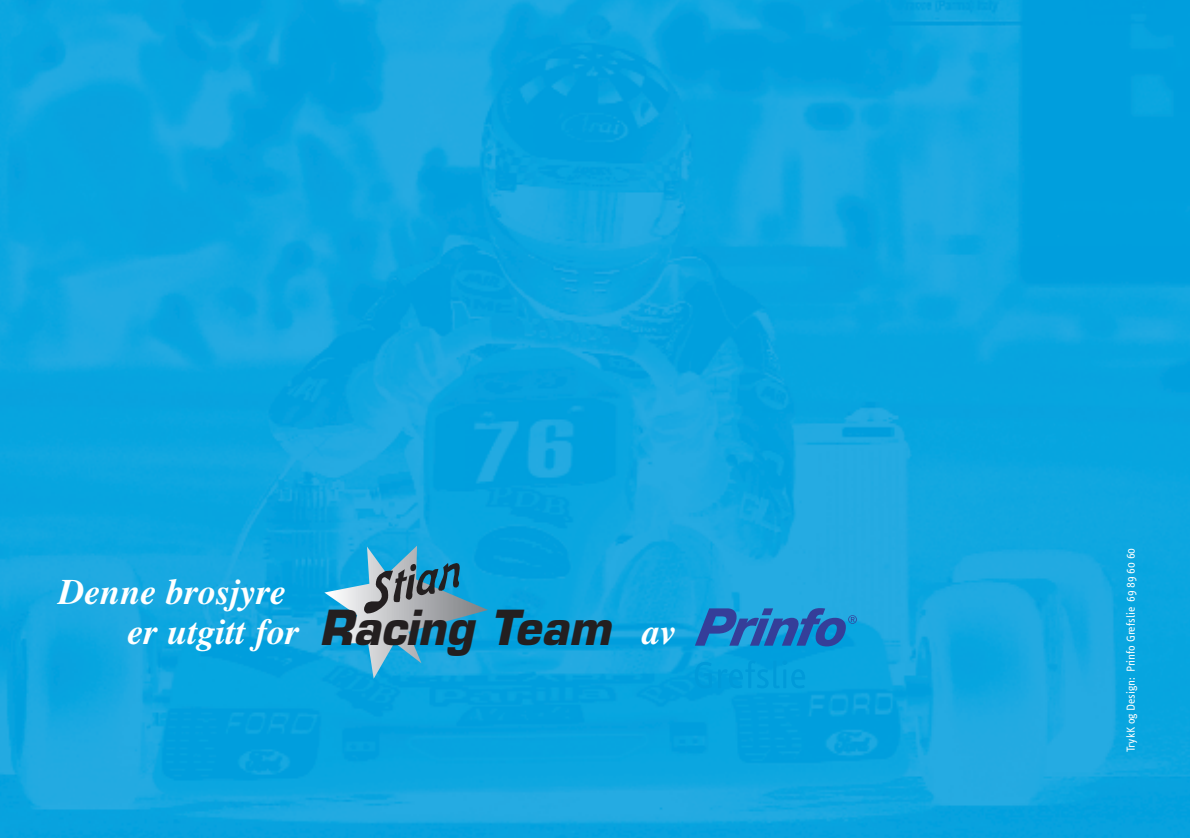
<style>
.page{position:relative;width:1190px;height:838px;background:#fff}
.page>*{position:absolute;margin:0;border:0;box-sizing:border-box;transform-origin:0 0}
.t1{font:italic 700 47.2px "Eurostile";color:#231f20}
.t2{font:italic 700 36px/40px "Times";color:#fff}
.t3{font:12px "Info Text";color:#fff}
.s1{font-family:"Times";font-size:36px;color:#fff}
</style>
<div class="page">
<img style="left:0;top:0;width:1190px;height:838px">
<svg style="left:695px;top:608px;width:162px;height:38px;background:#2475be"></svg>
<svg style="left:695px;top:662px;width:17px;height:26px"></svg>
<svg style="left:718px;top:660px;width:87px;height:28px;background:#04a1dd"></svg>
<svg style="left:324px;top:546px;width:164px;height:133px;background:#48a6cb"></svg>
<h2 class="t2" style="left:128px;top:575px;width:173px;text-indent:-69px">Denne brosjyre er utgitt for</h2>
<h1 class="t1" style="left:319px;top:607px;width:359px">Racing Team <span class="s1">a v</span></h1>
<p class="t3" style="left:1126px;top:752px;width:206px;rotate:-90deg">TrykK og Design: Prinfo Grefslie 69 89 60 60</p>
</div>
